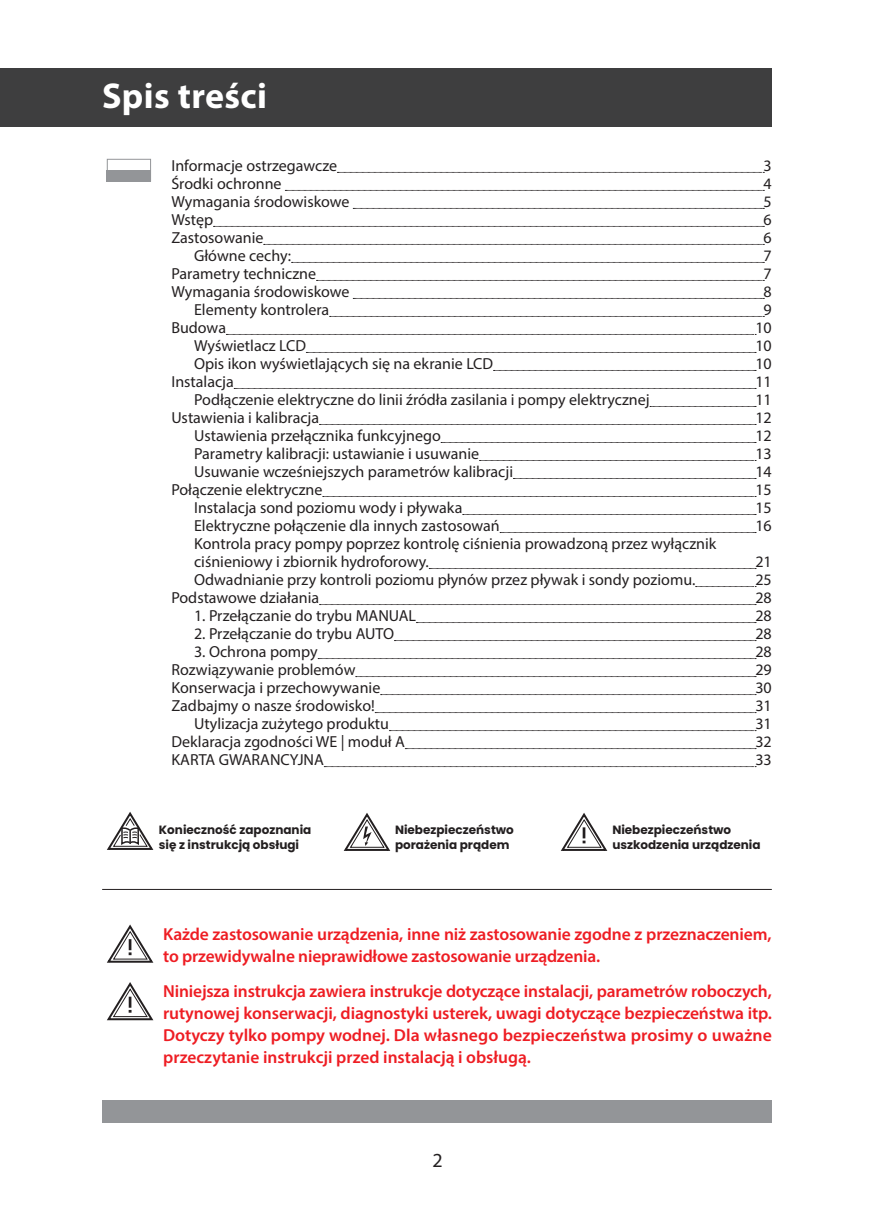
<style>
.page{position:relative;width:874px;height:1225px;background:#fff}
.page>*{position:absolute;margin:0;border:0;box-sizing:border-box;transform-origin:0 0}
.Srodtyt_2_Lewy_kopia{font:700 36px "Myriad Pro";letter-spacing:.01em;color:#fff}
.t1{font:20px "Myriad Pro";color:#231f20}
.Tekst_wciecie{font:600 17.4px/22px "Myriad Pro";letter-spacing:-.01em;color:#ee1d23;text-align:justify}
.t2{font:16px "Myriad Pro";color:#231f20}
.t3{font:700 12px "Poppins";color:#231f20}
</style>
<div class="page">
<div style="left:102px;top:1100px;width:669px;height:23px;background:#939598"></div>
<div style="left:0;top:68px;width:771px;height:59px;background:#3e3e3f"></div>
<div style="left:107px;top:159px;width:44px;height:22px;border:1px solid #939598"></div>
<div style="left:107px;top:170px;width:44px;height:11px;background:#939598"></div>
<svg style="left:560px;top:813px;width:48px;height:38px"></svg>
<svg style="left:343px;top:813px;width:48px;height:38px"></svg>
<svg style="left:107px;top:811px;width:47px;height:39px"></svg>
<hr style="left:102px;top:889px;width:669px;height:1px;background:#231f20">
<svg style="left:107px;top:982px;width:47px;height:39px"></svg>
<svg style="left:107px;top:924px;width:47px;height:39px"></svg>
<svg style="left:337px;top:172px;width:427px;height:1px"></svg>
<svg style="left:285px;top:190px;width:479px;height:1px"></svg>
<svg style="left:353px;top:208px;width:411px;height:1px"></svg>
<svg style="left:213px;top:226px;width:551px;height:1px"></svg>
<svg style="left:263px;top:244px;width:501px;height:1px"></svg>
<svg style="left:291px;top:262px;width:473px;height:1px"></svg>
<svg style="left:316px;top:280px;width:448px;height:1px"></svg>
<svg style="left:353px;top:298px;width:411px;height:1px"></svg>
<svg style="left:329px;top:316px;width:435px;height:1px"></svg>
<svg style="left:226px;top:334px;width:529px;height:1px"></svg>
<svg style="left:306px;top:352px;width:449px;height:1px"></svg>
<svg style="left:493px;top:370px;width:262px;height:1px"></svg>
<svg style="left:234px;top:388px;width:521px;height:1px"></svg>
<svg style="left:649px;top:406px;width:106px;height:1px"></svg>
<svg style="left:319px;top:424px;width:436px;height:1px"></svg>
<svg style="left:441px;top:442px;width:314px;height:1px"></svg>
<svg style="left:479px;top:460px;width:276px;height:1px"></svg>
<svg style="left:513px;top:478px;width:242px;height:1px"></svg>
<svg style="left:322px;top:496px;width:433px;height:1px"></svg>
<svg style="left:462px;top:514px;width:293px;height:1px"></svg>
<svg style="left:500px;top:532px;width:255px;height:1px"></svg>
<svg style="left:429px;top:568px;width:326px;height:1px"></svg>
<svg style="left:695px;top:586px;width:60px;height:1px"></svg>
<svg style="left:319px;top:604px;width:436px;height:1px"></svg>
<svg style="left:416px;top:622px;width:339px;height:1px"></svg>
<svg style="left:394px;top:640px;width:361px;height:1px"></svg>
<svg style="left:318px;top:658px;width:437px;height:1px"></svg>
<svg style="left:355px;top:676px;width:400px;height:1px"></svg>
<svg style="left:380px;top:694px;width:375px;height:1px"></svg>
<svg style="left:375px;top:712px;width:380px;height:1px"></svg>
<svg style="left:389px;top:730px;width:366px;height:1px"></svg>
<svg style="left:405px;top:748px;width:350px;height:1px"></svg>
<svg style="left:324px;top:766px;width:431px;height:1px"></svg>
<p class="Srodtyt_2_Lewy_kopia" style="left:102px;top:73px;width:166px">Spis treści</p>
<p class="t2" style="left:171px;top:156px;width:167px">Informacje ostrzegawcze</p>
<p class="t2" style="left:763px;top:156px;width:10px">3</p>
<p class="t2" style="left:171px;top:174px;width:112px">Środki ochronne</p>
<p class="t2" style="left:763px;top:174px;width:10px">4</p>
<p class="t2" style="left:171px;top:192px;width:179px">Wymagania środowiskowe</p>
<p class="t2" style="left:763px;top:192px;width:10px">5</p>
<p class="t2" style="left:171px;top:210px;width:43px">Wstęp</p>
<p class="t2" style="left:763px;top:210px;width:10px">6</p>
<p class="t2" style="left:171px;top:228px;width:93px">Zastosowanie</p>
<p class="t2" style="left:763px;top:228px;width:10px">6</p>
<p class="t2" style="left:194px;top:246px;width:99px">Główne cechy:</p>
<p class="t2" style="left:763px;top:246px;width:10px">7</p>
<p class="t2" style="left:171px;top:264px;width:146px">Parametry techniczne</p>
<p class="t2" style="left:763px;top:264px;width:10px">7</p>
<p class="t2" style="left:171px;top:282px;width:179px">Wymagania środowiskowe</p>
<p class="t2" style="left:763px;top:282px;width:10px">8</p>
<p class="t2" style="left:194px;top:300px;width:137px">Elementy kontrolera</p>
<p class="t2" style="left:763px;top:300px;width:10px">9</p>
<p class="t2" style="left:171px;top:318px;width:56px">Budowa</p>
<p class="t2" style="left:755px;top:318px;width:18px">10</p>
<p class="t2" style="left:194px;top:336px;width:113px">Wyświetlacz LCD</p>
<p class="t2" style="left:755px;top:336px;width:18px">10</p>
<p class="t2" style="left:194px;top:354px;width:300px">Opis ikon wyświetlających się na ekranie LCD</p>
<p class="t2" style="left:755px;top:354px;width:18px">10</p>
<p class="t2" style="left:171px;top:372px;width:64px">Instalacja</p>
<p class="t2" style="left:755px;top:372px;width:18px">11</p>
<p class="t2" style="left:194px;top:390px;width:457px">Podłączenie elektryczne do linii źródła zasilania i pompy elektrycznej</p>
<p class="t2" style="left:755px;top:390px;width:18px">11</p>
<p class="t2" style="left:171px;top:408px;width:149px">Ustawienia i kalibracja</p>
<p class="t2" style="left:755px;top:408px;width:18px">12</p>
<p class="t2" style="left:194px;top:426px;width:248px">Ustawienia przełącznika funkcyjnego</p>
<p class="t2" style="left:755px;top:426px;width:18px">12</p>
<p class="t2" style="left:194px;top:444px;width:286px">Parametry kalibracji: ustawianie i usuwanie</p>
<p class="t2" style="left:755px;top:444px;width:18px">13</p>
<p class="t2" style="left:194px;top:462px;width:320px">Usuwanie wcześniejszych parametrów kalibracji</p>
<p class="t2" style="left:755px;top:462px;width:18px">14</p>
<p class="t2" style="left:171px;top:480px;width:152px">Połączenie elektryczne</p>
<p class="t2" style="left:755px;top:480px;width:18px">15</p>
<p class="t2" style="left:194px;top:498px;width:270px">Instalacja sond poziomu wody i pływaka</p>
<p class="t2" style="left:755px;top:498px;width:18px">15</p>
<p class="t2" style="left:194px;top:516px;width:307px">Elektryczne połączenie dla innych zastosowań</p>
<p class="t2" style="left:755px;top:516px;width:18px">16</p>
<p class="t2" style="left:194px;top:534px;width:523px">Kontrola pracy pompy poprzez kontrolę ciśnienia prowadzoną przez wyłącznik</p>
<p class="t2" style="left:194px;top:552px;width:236px">ciśnieniowy i zbiornik hydroforowy.</p>
<p class="t2" style="left:755px;top:552px;width:18px">21</p>
<p class="t2" style="left:194px;top:570px;width:502px">Odwadnianie przy kontroli poziomu płynów przez pływak i sondy poziomu.</p>
<p class="t2" style="left:755px;top:570px;width:18px">25</p>
<p class="t2" style="left:171px;top:588px;width:149px">Podstawowe działania</p>
<p class="t2" style="left:755px;top:588px;width:18px">28</p>
<p class="t2" style="left:194px;top:606px;width:223px">1. Przełączanie do trybu MANUAL</p>
<p class="t2" style="left:755px;top:606px;width:18px">28</p>
<p class="t2" style="left:194px;top:624px;width:201px">2. Przełączanie do trybu AUTO</p>
<p class="t2" style="left:755px;top:624px;width:18px">28</p>
<p class="t2" style="left:194px;top:642px;width:125px">3. Ochrona pompy</p>
<p class="t2" style="left:755px;top:642px;width:18px">28</p>
<p class="t2" style="left:171px;top:660px;width:185px">Rozwiązywanie problemów</p>
<p class="t2" style="left:755px;top:660px;width:18px">29</p>
<p class="t2" style="left:171px;top:678px;width:210px">Konserwacja i przechowywanie</p>
<p class="t2" style="left:755px;top:678px;width:18px">30</p>
<p class="t2" style="left:171px;top:696px;width:205px">Zadbajmy o nasze środowisko!</p>
<p class="t2" style="left:755px;top:696px;width:18px">31</p>
<p class="t2" style="left:194px;top:714px;width:196px">Utylizacja zużytego produktu</p>
<p class="t2" style="left:755px;top:714px;width:18px">31</p>
<p class="t2" style="left:171px;top:732px;width:235px">Deklaracja zgodności WE | moduł A</p>
<p class="t2" style="left:755px;top:732px;width:18px">32</p>
<p class="t2" style="left:171px;top:750px;width:154px">KARTA GWARANCYJNA</p>
<p class="t2" style="left:755px;top:750px;width:18px">33</p>
<p class="t3" style="left:159px;top:823px;width:154px">Konieczność zapoznania</p>
<p class="t3" style="left:159px;top:837px;width:142px">się z instrukcją obsługi</p>
<p class="t3" style="left:395px;top:823px;width:120px">Niebezpieczeństwo</p>
<p class="t3" style="left:395px;top:837px;width:116px">porażenia prądem</p>
<p class="t3" style="left:612px;top:823px;width:120px">Niebezpieczeństwo</p>
<p class="t3" style="left:612px;top:837px;width:150px">uszkodzenia urządzenia</p>
<p class="Tekst_wciecie" style="left:163px;top:922px;width:609px">Każde zastosowanie urządzenia, inne niż zastosowanie zgodne z przeznaczeniem, to przewidywalne nieprawidłowe zastosowanie urządzenia.</p>
<p class="Tekst_wciecie" style="left:163px;top:979px;width:610px">Niniejsza instrukcja zawiera instrukcje dotyczące instalacji, parametrów roboczych, rutynowej konserwacji, diagnostyki usterek, uwagi dotyczące bezpieczeństwa itp.<br>Dotyczy tylko pompy wodnej. Dla własnego bezpieczeństwa prosimy o uważne przeczytanie instrukcji przed instalacją i obsługą.</p>
<p class="t1" style="left:432px;top:1147px;width:12px">2</p>
</div>
